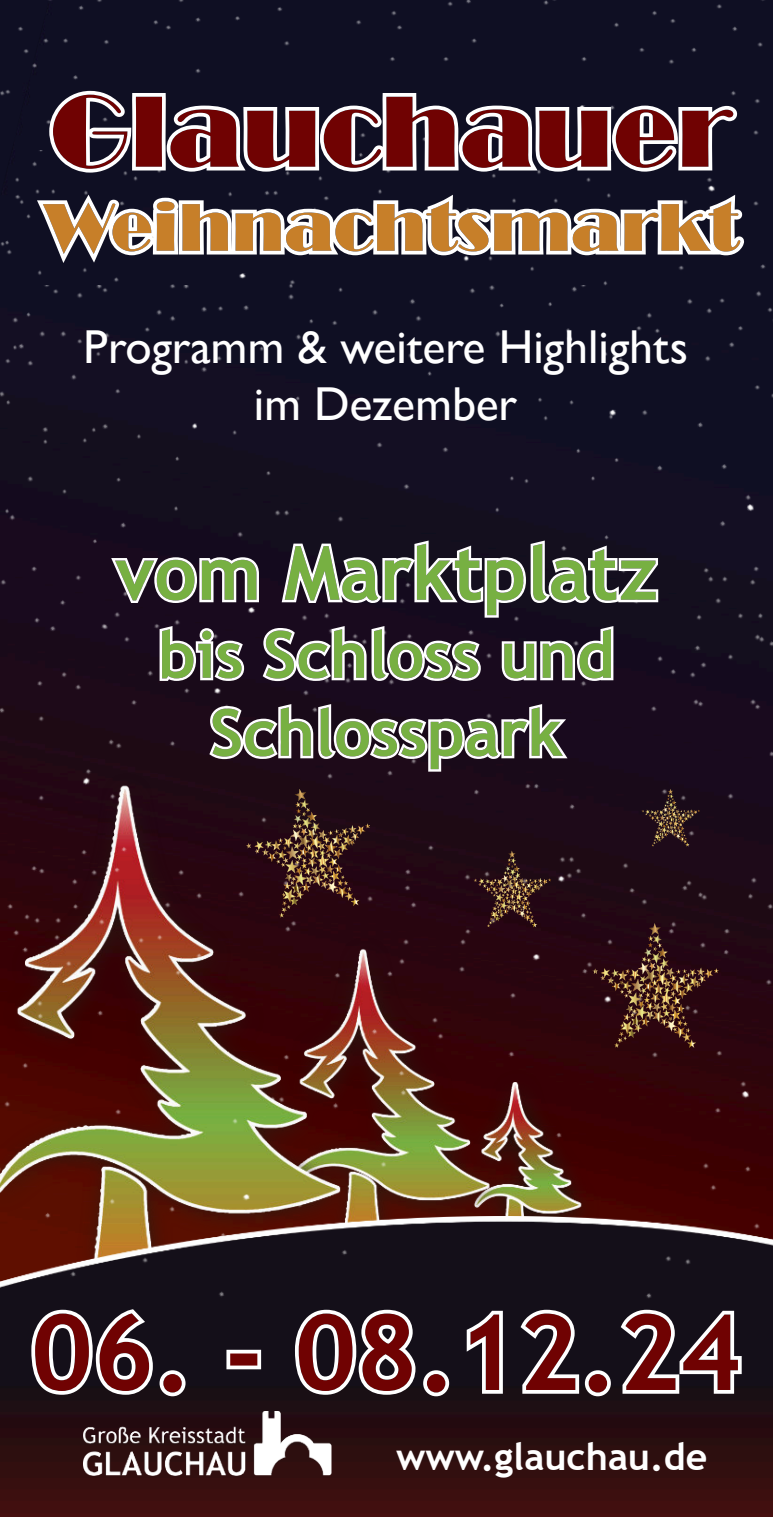
<style>
.page{position:relative;width:773px;height:1517px;background:#fff}
.page>*{position:absolute;margin:0;border:0;box-sizing:border-box;transform-origin:0 0}
.t1{font:700 105px "Trebuchet MS";color:#700202}
.t2{font:105px "Broadway";color:#700202}
.t3{font:700 75px "Trebuchet MS";color:#77b042}
.t4{font:70px "Broadway";color:#c77f29}
.t5{font:700 65px "Trebuchet MS";color:#77b042}
.t6{font:47.5px "Gill Sans Nova";color:#fff}
.t7{font:700 37.5px "Trebuchet MS";color:#fff}
</style>
<div class="page">
<img style="left:0;top:1335px;width:772px;height:182px">
<img style="left:24px;top:749px;width:253px;height:120px">
<img style="left:0;top:393px;width:772px;height:356px">
<img style="left:0;top:869px;width:772px;height:466px">
<img style="left:277px;top:628px;width:495px;height:467px">
<svg style="left:592px;top:923px;width:126px;height:125px;background:#401e1c"></svg>
<img style="left:473px;top:850px;width:78px;height:77px">
<svg style="left:641px;top:789px;width:58px;height:57px;background:#362224"></svg>
<img style="left:246px;top:789px;width:124px;height:128px">
<img style="left:84px;top:1411px;width:247px;height:64px">
<div style="left:0;top:393px;width:618px;height:151px;background:#140f23"></div>
<div style="left:0;top:0;width:772px;height:393px;background:#0f0f23"></div>
<svg style="left:49px;top:91px;width:688px;height:82px;fill:#0f0f23"></svg>
<svg style="left:37px;top:195px;width:707px;height:68px;fill:#0f0f23"></svg>
<svg style="left:31px;top:1309px;width:710px;height:87px;background:#3c383f"></svg>
<svg style="left:111px;top:540px;width:547px;height:77px;background:#3c3443"></svg>
<svg style="left:159px;top:626px;width:454px;height:55px"></svg>
<svg style="left:209px;top:704px;width:358px;height:67px;background:#483b48"></svg>
<p class="t2" style="left:50px;top:69px;width:683px">Glauchauer</p>
<p class="t4" style="left:43px;top:186px;width:696px">Weihnachtsmarkt</p>
<p class="t6" style="left:83px;top:331px;width:606px">Programm &amp; weitere Highlights</p>
<p class="t6" style="left:254px;top:388px;width:265px">im Dezember</p>
<p class="t3" style="left:115px;top:544px;width:544px">vom Marktplatz</p>
<p class="t5" style="left:158px;top:630px;width:457px">bis Schloss und</p>
<p class="t5" style="left:210px;top:708px;width:354px">Schlosspark</p>
<p class="t1" style="left:31px;top:1312px;width:711px">06. - 08.12.24</p>
<p class="t7" style="left:396px;top:1442px;width:312px">www.glauchau.de</p>
</div>
